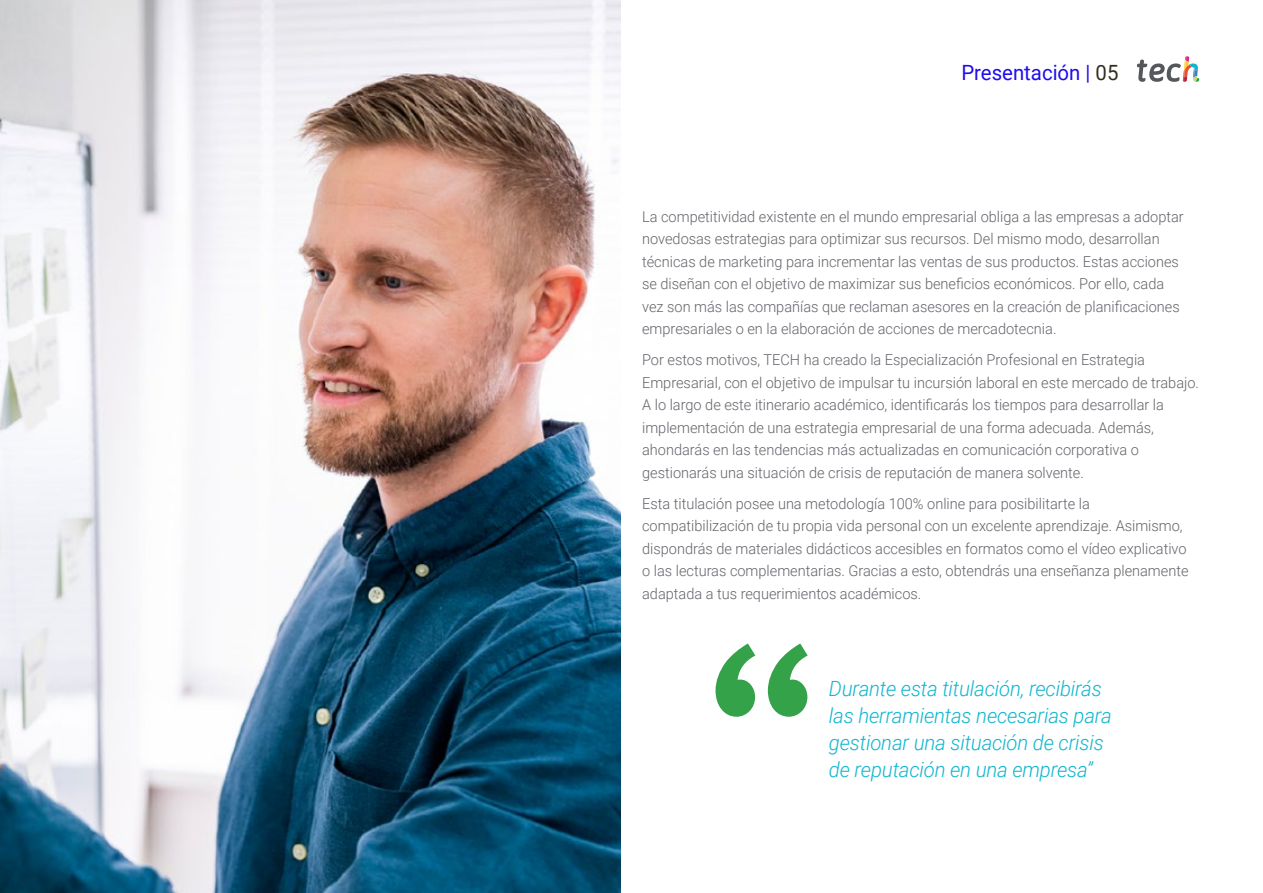
<style>
.page{position:relative;width:1263px;height:893px;background:#fff}
.page>*{position:absolute;margin:0;border:0;box-sizing:border-box;transform-origin:0 0}
.t1{font:italic 300 21px/27px "Roboto";letter-spacing:-.01em;color:#0fb6cf}
.t2{font:21px "Roboto";color:#1f0dec}
.t3{font:300 15px/22.5px "Roboto";color:#61646a}
.s1{color:#312e20}
</style>
<div class="page">
<img style="left:0;top:0;width:621px;height:893px">
<svg style="left:1137px;top:56px;width:62px;height:26px"></svg>
<svg style="left:715px;top:643px;width:93px;height:74px"></svg>
<h1 class="t2" style="left:961px;top:57px;width:159px">Presentación | <span class="s1">05</span></h1>
<p class="t3" style="left:642px;top:204px;width:543px">La competitividad existente en el mundo empresarial obliga a las empresas a adoptar novedosas estrategias para optimizar sus recursos. Del mismo modo, desarrollan técnicas de marketing para incrementar las ventas de sus productos. Estas acciones se diseñan con el objetivo de maximizar sus beneficios económicos. Por ello, cada vez son más las compañías que reclaman asesores en la creación de planificaciones empresariales o en la elaboración de acciones de mercadotecnia.</p>
<p class="t3" style="left:642px;top:348px;width:558px">Por estos motivos, TECH ha creado la Especialización Profesional en Estrategia Empresarial, con el objetivo de impulsar tu incursión laboral en este mercado de trabajo.<br>A lo largo de este itinerario académico, identificarás los tiempos para desarrollar la implementación de una estrategia empresarial de una forma adecuada. Además, ahondarás en las tendencias más actualizadas en comunicación corporativa o gestionarás una situación de crisis de reputación de manera solvente.</p>
<p class="t3" style="left:642px;top:491px;width:548px">Esta titulación posee una metodología 100% online para posibilitarte la compatibilización de tu propia vida personal con un excelente aprendizaje. Asimismo, dispondrás de materiales didácticos accesibles en formatos como el vídeo explicativo o las lecturas complementarias. Gracias a esto, obtendrás una enseñanza plenamente adaptada a tus requerimientos académicos.</p>
<h1 class="t1" style="left:829px;top:674px;width:284px">Durante esta titulación, recibirás las herramientas necesarias para gestionar una situación de crisis de reputación en una empresa”</h1>
</div>
